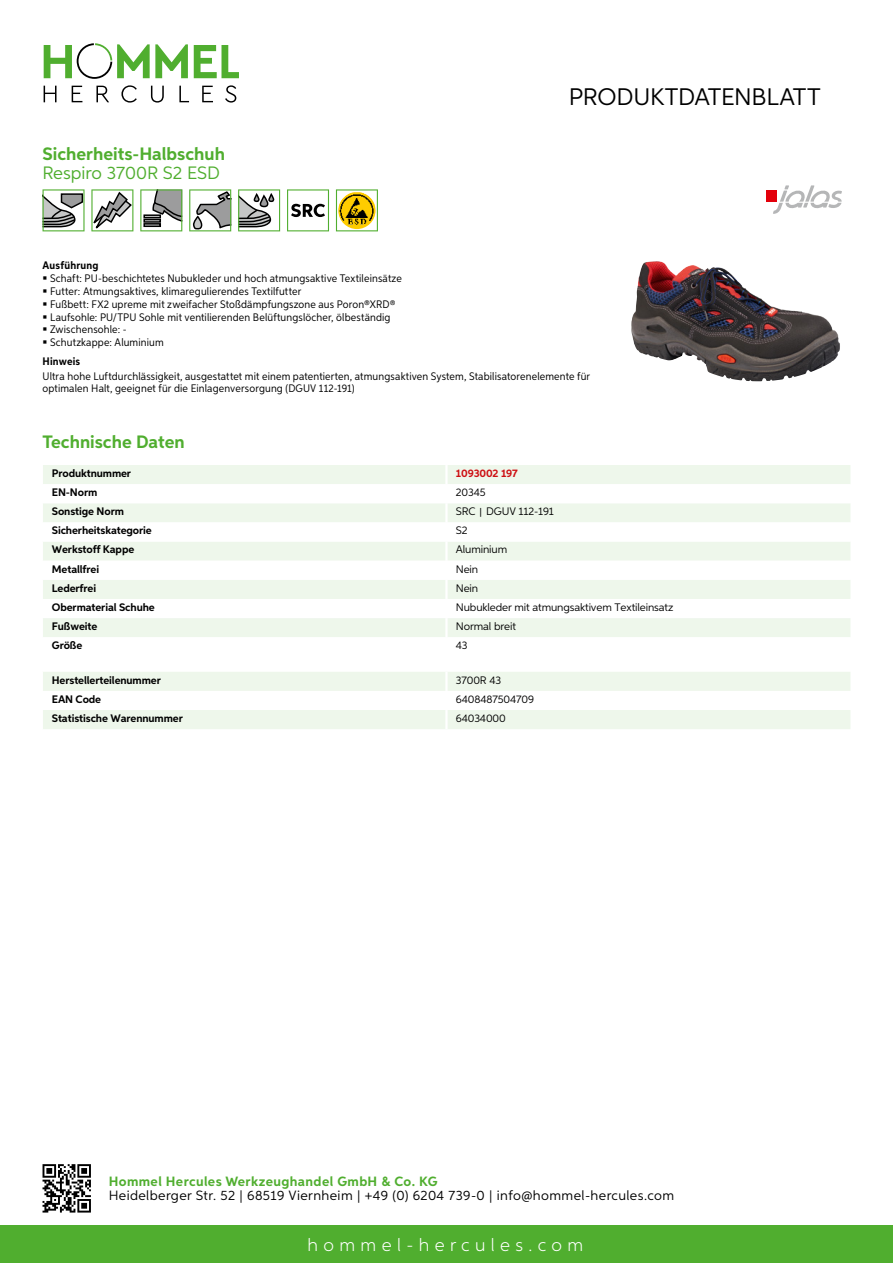
<style>
.page{position:relative;width:893px;height:1263px;background:#fff}
.page>*{position:absolute;margin:0;border:0;box-sizing:border-box;transform-origin:0 0}
.t1{font:24px "Aspira";letter-spacing:-.01em;color:#000}
.t2{font:700 18px "Aspira";color:#50ae2f}
.t3{font:300 18px "Aspira";letter-spacing:.3em;color:#fff}
.t4{font:18px "Aspira";color:#50ae2f}
.t5{font:13.5px "Aspira";letter-spacing:.03em;color:#000}
.t6{font:700 13.5px "Aspira";letter-spacing:.03em;color:#50ae2f}
.t7{font:10.95px/12.8px "Aspira Nar";letter-spacing:.015em;color:#000}
.t8{font:700 10.95px "Aspira";letter-spacing:-.01em;color:#000}
.t9{font:10.95px "Aspira";letter-spacing:-.01em;color:#000}
.t10{font:700 10.95px "Aspira Nar";letter-spacing:.02em;color:#000}
.t11{font:700 10.95px "Aspira";letter-spacing:-.01em;color:#cd1013}
.s1{font-family:"Wuerth Global";font-size:10.5px}
</style>
<div class="page">
<div style="left:0;top:1226px;width:893px;height:37px;background:#50ae2f"></div>
<svg style="left:43px;top:1164px;width:48px;height:48px"></svg>
<svg style="left:194px;top:45px;width:45px;height:33px"></svg>
<svg style="left:44px;top:43px;width:144px;height:36px"></svg>
<svg style="left:44px;top:86px;width:13px;height:16px"></svg>
<svg style="left:72px;top:86px;width:10px;height:16px"></svg>
<svg style="left:96px;top:86px;width:13px;height:16px"></svg>
<svg style="left:121px;top:85px;width:16px;height:18px"></svg>
<svg style="left:151px;top:86px;width:13px;height:17px"></svg>
<svg style="left:179px;top:86px;width:10px;height:16px"></svg>
<svg style="left:202px;top:86px;width:11px;height:16px"></svg>
<svg style="left:225px;top:85px;width:11px;height:18px"></svg>
<div style="left:43px;top:465px;width:807px;height:19px;background:#eef7eb"></div>
<svg style="left:43px;top:503px;width:807px;height:134px;fill:#eef7eb"></svg>
<hr style="left:445px;top:465px;width:3px;height:19px;background:#fff">
<hr style="left:445px;top:503px;width:3px;height:19px;background:#fff">
<hr style="left:445px;top:522px;width:3px;height:19px;background:#fff">
<hr style="left:445px;top:541px;width:3px;height:20px;background:#fff">
<hr style="left:445px;top:561px;width:3px;height:19px;background:#fff">
<hr style="left:445px;top:580px;width:3px;height:19px;background:#fff">
<hr style="left:445px;top:599px;width:3px;height:19px;background:#fff">
<hr style="left:445px;top:618px;width:3px;height:19px;background:#fff">
<svg style="left:43px;top:672px;width:807px;height:57px"></svg>
<hr style="left:445px;top:710px;width:3px;height:19px;background:#fff">
<svg style="left:43px;top:189px;width:90px;height:42px"></svg>
<svg style="left:140px;top:189px;width:42px;height:42px"></svg>
<svg style="left:189px;top:189px;width:42px;height:42px"></svg>
<svg style="left:238px;top:189px;width:42px;height:42px"></svg>
<svg style="left:287px;top:189px;width:42px;height:42px"></svg>
<svg style="left:336px;top:189px;width:42px;height:42px"></svg>
<img style="left:631px;top:262px;width:209px;height:119px">
<div style="left:766px;top:191px;width:11px;height:11px;background:#e3000b"></div>
<svg style="left:773px;top:185px;width:69px;height:29px"></svg>
<h2 class="t2" style="left:43px;top:142px;width:184px">Sicherheits-Halbschuh</h2>
<h2 class="t4" style="left:43px;top:162px;width:176px">Respiro 3700R S2 ESD</h2>
<h1 class="t1" style="left:569px;top:82px;width:253px">Produktdatenblatt</h1>
<p class="t10" style="left:43px;top:259px;width:58px">Ausführung</p>
<p class="t7" style="left:50px;top:272px;width:353px">Schaft: PU-beschichtetes Nubukleder und hoch atmungsaktive Textileinsätze Futter: Atmungsaktives, klimaregulierendes Textilfutter<br>Fußbett: FX2 upreme mit zweifacher Stoßdämpfungszone aus Poron®XRD® Laufsohle: PU/TPU Sohle mit ventilierenden Belüftungslöcher, ölbeständig Zwischensohle: -<br>Schutzkappe: Aluminium</p>
<p class="t10" style="left:43px;top:355px;width:39px">Hinweis</p>
<p class="t7" style="left:43px;top:370px;width:549px;line-height:12px">Ultra hohe Luftdurchlässigkeit, ausgestattet mit einem patentierten, atmungsaktiven System, Stabilisatorenelemente für optimalen Halt, geeignet für die Einlagenversorgung (DGUV 112-191)</p>
<h2 class="t2" style="left:43px;top:431px;width:144px">Technische Daten</h2>
<p class="t8" style="left:52px;top:466px;width:81px">Produktnummer</p>
<p class="t11" style="left:456px;top:466px;width:64px">1093002 197</p>
<p class="t8" style="left:52px;top:486px;width:47px">EN-Norm</p>
<p class="t9" style="left:456px;top:486px;width:31px">20345</p>
<p class="t8" style="left:52px;top:505px;width:74px">Sonstige Norm</p>
<p class="t9" style="left:456px;top:505px;width:100px">SRC <span class="s1">|</span> DGUV 112-191</p>
<p class="t8" style="left:52px;top:524px;width:101px">Sicherheitskategorie</p>
<p class="t9" style="left:456px;top:524px;width:13px">S2</p>
<p class="t8" style="left:52px;top:543px;width:84px">Werkstoff Kappe</p>
<p class="t9" style="left:456px;top:543px;width:53px">Aluminium</p>
<p class="t8" style="left:52px;top:562px;width:49px">Metallfrei</p>
<p class="t9" style="left:456px;top:562px;width:24px">Nein</p>
<p class="t8" style="left:52px;top:581px;width:46px">Lederfrei</p>
<p class="t9" style="left:456px;top:581px;width:24px">Nein</p>
<p class="t8" style="left:52px;top:600px;width:104px">Obermaterial Schuhe</p>
<p class="t9" style="left:456px;top:600px;width:219px">N ubukleder mit atmungsaktivem Textileinsatz</p>
<p class="t8" style="left:52px;top:619px;width:47px">Fußweite</p>
<p class="t9" style="left:456px;top:620px;width:62px">N ormal breit</p>
<p class="t8" style="left:52px;top:639px;width:32px">Größe</p>
<p class="t9" style="left:456px;top:639px;width:13px">43</p>
<p class="t8" style="left:52px;top:673px;width:111px">Herstellerteilenummer</p>
<p class="t9" style="left:456px;top:673px;width:47px">3700R 43</p>
<p class="t8" style="left:52px;top:692px;width:51px">EAN Code</p>
<p class="t9" style="left:456px;top:692px;width:80px">6408487504709</p>
<p class="t8" style="left:52px;top:711px;width:132px">Statistische Warennummer</p>
<p class="t9" style="left:456px;top:711px;width:52px">64034000</p>
<p class="t6" style="left:109px;top:1172px;width:330px">Hommel Hercules Werkzeughandel GmbH &amp; Co. KG</p>
<p class="t5" style="left:109px;top:1187px;width:567px">Heidelberger Str. 52 | 68519 Viernheim | +49 (0) 6204 739-0 | info@hommel-hercules.com</p>
<h2 class="t3" style="left:307px;top:1234px;width:277px">hommel-hercules.com</h2>
</div>
